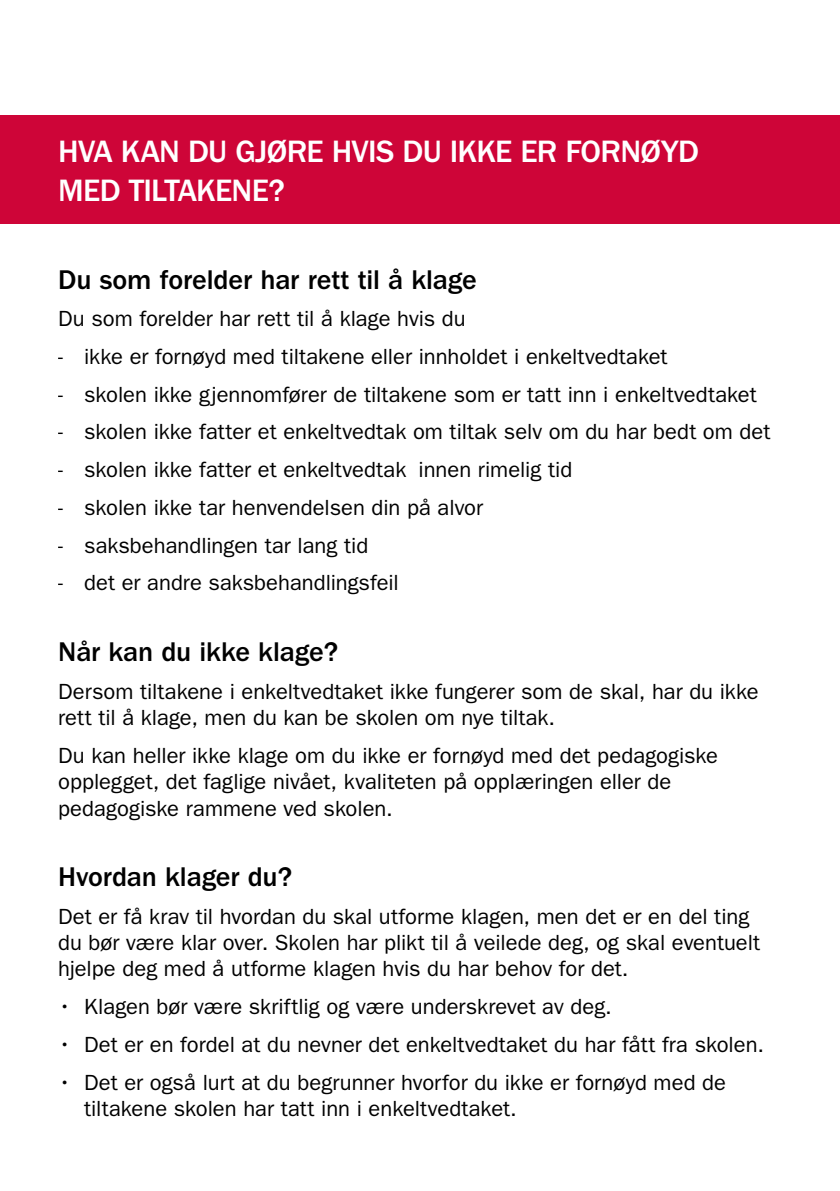
<style>
.page{position:relative;width:840px;height:1191px;background:#fff}
.page>*{position:absolute;margin:0;border:0;box-sizing:border-box;transform-origin:0 0}
.t1{font:500 32px/38.4px "Franklin Gothic";letter-spacing:-.02em;color:#fff}
.t2{font:500 28px "Franklin Gothic";letter-spacing:-.005em;color:#000}
.t3{font:22px/26.4px "Franklin Gothic";color:#000}
</style>
<div class="page">
<div style="left:0;top:115px;width:839px;height:109px;background:#ce0538"></div>
<h1 class="t1" style="left:58px;top:133px;width:638px">Hva kan du gjøre hvis du ikke er fornøyd med tiltakene?</h1>
<p class="t2" style="left:58px;top:263px;width:420px">Du som forelder har rett til å klage</p>
<p class="t3" style="left:58px;top:306px;width:409px">Du som forelder har rett til å klage hvis du</p>
<p class="t3" style="left:58px;top:343px;width:610px">- ikke er fornøyd med tiltakene eller innholdet i enkeltvedtaket</p>
<p class="t3" style="left:58px;top:381px;width:699px">- skolen ikke gjennomfører de tiltakene som er tatt inn i enkeltvedtaket</p>
<p class="t3" style="left:58px;top:419px;width:713px">- skolen ikke fatter et enkeltvedtak om tiltak selv om du har bedt om det</p>
<p class="t3" style="left:58px;top:457px;width:515px">- skolen ikke fatter et enkeltvedtak innen rimelig tid</p>
<p class="t3" style="left:58px;top:494px;width:426px">- skolen ikke tar henvendelsen din på alvor</p>
<p class="t3" style="left:58px;top:532px;width:311px">- saksbehandlingen tar lang tid</p>
<p class="t3" style="left:58px;top:570px;width:342px">- det er andre saksbehandlingsfeil</p>
<p class="t2" style="left:58px;top:636px;width:281px">Når kan du ikke klage?</p>
<p class="t3" style="left:58px;top:678px;width:701px">Dersom tiltakene i enkeltvedtaket ikke fungerer som de skal, har du ikke rett til å klage, men du kan be skolen om nye tiltak.</p>
<p class="t3" style="left:58px;top:742px;width:661px">Du kan heller ikke klage om du ikke er fornøyd med det pedagogiske opplegget, det faglige nivået, kvaliteten på opplæringen eller de pedagogiske rammene ved skolen.</p>
<p class="t2" style="left:58px;top:861px;width:235px">Hvordan klager du?</p>
<p class="t3" style="left:58px;top:903px;width:703px">Det er få krav til hvordan du skal utforme klagen, men det er en del ting du bør være klar over. Skolen har plikt til å veilede deg, og skal eventuelt hjelpe deg med å utforme klagen hvis du har behov for det.</p>
<p class="t3" style="left:58px;top:993px;width:555px">• Klagen bør være skriftlig og være underskrevet av deg.</p>
<p class="t3" style="left:58px;top:1031px;width:707px">• Det er en fordel at du nevner det enkeltvedtaket du har fått fra skolen.</p>
<p class="t3" style="left:84px;top:1069px;width:643px;text-indent:-26px">• Det er også lurt at du begrunner hvorfor du ikke er fornøyd med de tiltakene skolen har tatt inn i enkeltvedtaket.</p>
</div>
